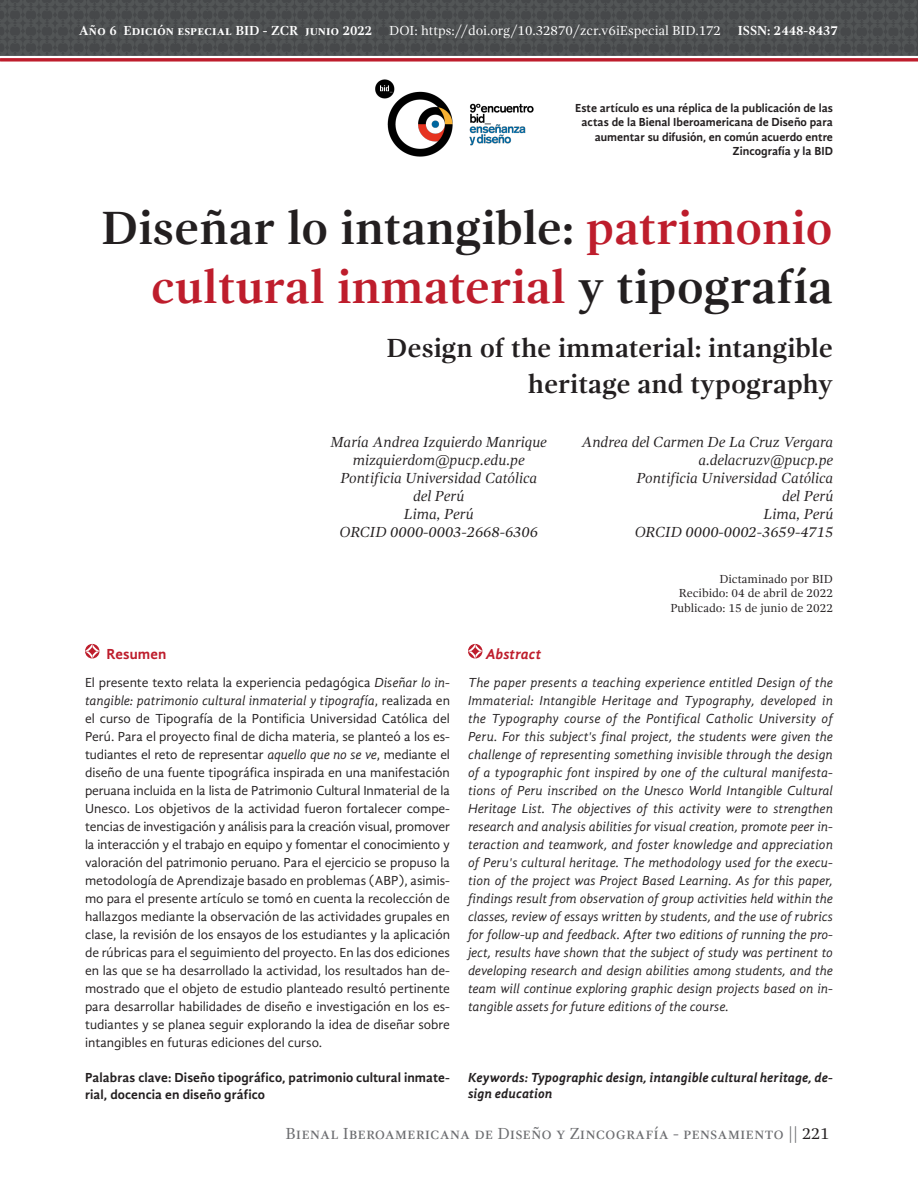
<style>
.page{position:relative;width:918px;height:1188px;background:#fff}
.page>*{position:absolute;margin:0;border:0;box-sizing:border-box;transform-origin:0 0}
.TITULO_LARGO{font:700 48px/58.5px "Gandhi Serif";color:#231f20;text-align:right}
.TITULO_INGLES{font:700 27px "Gandhi Serif";color:#231f20}
.t1{font:16.5px "Gandhi Serif";color:#6c6d70}
.AUTOR_C{font:italic 15px "Gandhi Serif";color:#231f20}
.AUTOR_D{font:italic 15px "Gandhi Serif";letter-spacing:-.005em;color:#231f20}
.ABSTRAC_TITULO{font:italic 700 15px "Gandhi Sans";letter-spacing:.005em;color:#be1d2c}
.RESUMEN_TITULO{font:700 15px "Gandhi Sans";letter-spacing:.005em;color:#be1d2c}
.RESUMEN_TEXTO{font:13.5px/18px "Gandhi Sans";color:#231f20;text-align:justify}
.ABSTRACT_TEXTO{font:italic 13.5px/18px "Gandhi Sans";color:#231f20;text-align:justify}
.t2{font:13.5px "Gandhi Serif";color:#fff}
.PALABRAS_CLAVE{font:700 13.5px/16.5px "Gandhi Sans";letter-spacing:.005em;color:#231f20}
.KEYWORDS{font:italic 700 13.5px/16.5px "Gandhi Sans";letter-spacing:.005em;color:#231f20}
.RECIBIDO{font:700 12px/14.4px "Gandhi Sans";color:#231f20;text-align:right}
.RECIBIDO-2{font:12px "Gandhi Serif";color:#231f20}
.s1{font-weight:700}
.s2{color:#be1d2c}
.s3{font-style:italic}
.s4{color:#231f20}
</style>
<div class="page">
<div style="left:0;top:0;width:918px;height:56px;background:#4c4f50"></div>
<hr style="left:0;top:58px;width:918px;height:3px;background:#be1d2c">
<img style="left:375px;top:79px;width:159px;height:78px">
<svg style="left:85px;top:644px;width:14px;height:14px"></svg>
<svg style="left:468px;top:644px;width:14px;height:14px"></svg>
<p class="t2" style="left:79px;top:23px;width:761px"><span class="s1">Año 6 Edición especial BID - ZCR junio 2022</span> DOI: https://doi.org/10.32870/zcr.v6iEspecial BID.172 <span class="s1">ISSN: 2448-8437</span></p>
<p class="RECIBIDO" style="left:575px;top:100px;width:259px">Este artículo es una réplica de la publicación de las actas de la Bienal Iberoamericana de Diseño para aumentar su difusión, en común acuerdo entre Zincografía y la BID</p>
<p class="TITULO_LARGO" style="left:101px;top:199px;width:733px">Diseñar lo intangible: <span class="s2">patrimonio cultural inmaterial</span> y tipografía</p>
<p class="TITULO_INGLES" style="left:387px;top:332px;width:448px">Design of the immaterial: intangible</p>
<p class="TITULO_INGLES" style="left:528px;top:368px;width:306px">heritage and typography</p>
<p class="AUTOR_C" style="left:331px;top:433px;width:218px">María Andrea Izquierdo Manrique</p>
<p class="AUTOR_C" style="left:353px;top:451px;width:174px">mizquierdom@pucp.edu.pe</p>
<p class="AUTOR_C" style="left:340px;top:469px;width:198px">Pontificia Universidad Católica</p>
<p class="AUTOR_C" style="left:413px;top:487px;width:53px">del Perú</p>
<p class="AUTOR_C" style="left:404px;top:505px;width:71px">Lima, Perú</p>
<p class="AUTOR_C" style="left:340px;top:523px;width:200px">ORCID 0000-0003-2668-6306</p>
<p class="RESUMEN_TITULO" style="left:106px;top:645px;width:61px">Resumen</p>
<p class="ABSTRAC_TITULO" style="left:486px;top:645px;width:57px">Abstract</p>
<p class="AUTOR_D" style="left:582px;top:433px;width:253px">Andrea del Carmen De La Cruz Vergara</p>
<p class="AUTOR_D" style="left:699px;top:451px;width:136px">a.delacruzv@pucp.pe</p>
<p class="AUTOR_D" style="left:637px;top:469px;width:198px">Pontificia Universidad Católica</p>
<p class="AUTOR_D" style="left:782px;top:487px;width:53px">del Perú</p>
<p class="AUTOR_D" style="left:764px;top:505px;width:71px">Lima, Perú</p>
<p class="AUTOR_D" style="left:635px;top:523px;width:200px">ORCID 0000-0002-3659-4715</p>
<p class="RECIBIDO-2" style="left:719px;top:572px;width:115px">Dictaminado por BID</p>
<p class="RECIBIDO-2" style="left:679px;top:587px;width:156px">Recibido: 04 de abril de 2022</p>
<p class="RECIBIDO-2" style="left:670px;top:601px;width:164px">Publicado: 15 de junio de 2022</p>
<p class="RESUMEN_TEXTO" style="left:85px;top:674px;width:366px">El presente texto relata la experiencia pedagógica <span class="s3">Diseñar lo in&shy;tangible: patrimonio cultural inmaterial y tipografía</span>, realizada en el curso de Tipografía de la Pontificia Universidad Católica del Perú. Para el proyecto final de dicha materia, se planteó a los es&shy;tudiantes el reto de representar <span class="s3">aquello que no se ve</span>, mediante el diseño de una fuente tipográfica inspirada en una manifestación peruana incluida en la lista de Patrimonio Cultural Inmaterial de la Unesco. Los objetivos de la actividad fueron fortalecer compe&shy;tencias de investigación y análisis para la creación visual, promover la interacción y el trabajo en equipo y fomentar el conocimiento y valoración del patrimonio peruano. Para el ejercicio se propuso la metodología de Aprendizaje basado en problemas (ABP), asimis&shy;mo para el presente artículo se tomó en cuenta la recolección de hallazgos mediante la observación de las actividades grupales en clase, la revisión de los ensayos de los estudiantes y la aplicación de rúbricas para el seguimiento del proyecto. En las dos ediciones en las que se ha desarrollado la actividad, los resultados han de&shy;mostrado que el objeto de estudio planteado resultó pertinente para desarrollar habilidades de diseño e investigación en los es&shy;tudiantes y se planea seguir explorando la idea de diseñar sobre intangibles en futuras ediciones del curso.</p>
<p class="ABSTRACT_TEXTO" style="left:468px;top:673px;width:367px">The paper presents a teaching experience entitled Design of the Immaterial: Intangible Heritage and Typography, developed in the Typography course of the Pontifical Catholic University of Peru. For this subject's final project, the students were given the challenge of representing something invisible through the design of a typographic font inspired by one of the cultural manifesta&shy;tions of Peru inscribed on the Unesco World Intangible Cultural Heritage List. The objectives of this activity were to strengthen research and analysis abilities for visual creation, promote peer in&shy;teraction and teamwork, and foster knowledge and appreciation of Peru's cultural heritage. The methodology used for the execu&shy;tion of the project was Project Based Learning. As for this paper, findings result from observation of group activities held within the classes, review of essays written by students, and the use of rubrics for follow-up and feedback. After two editions of running the pro&shy;ject, results have shown that the subject of study was pertinent to developing research and design abilities among students, and the team will continue exploring graphic design projects based on in&shy;tangible assets for future editions of the course.</p>
<p class="PALABRAS_CLAVE" style="left:85px;top:1069px;width:366px">Palabras clave: Diseño tipográfico, patrimonio cultural inmate&shy;rial, docencia en diseño gráfico</p>
<p class="KEYWORDS" style="left:468px;top:1069px;width:366px">Keywords: Typographic design, intangible cultural heritage, de&shy;sign education</p>
<p class="t1" style="left:286px;top:1124px;width:545px">Bienal Iberoamericana de Diseño y Zincografía - pensamiento || <span class="s4">221</span></p>
</div>
